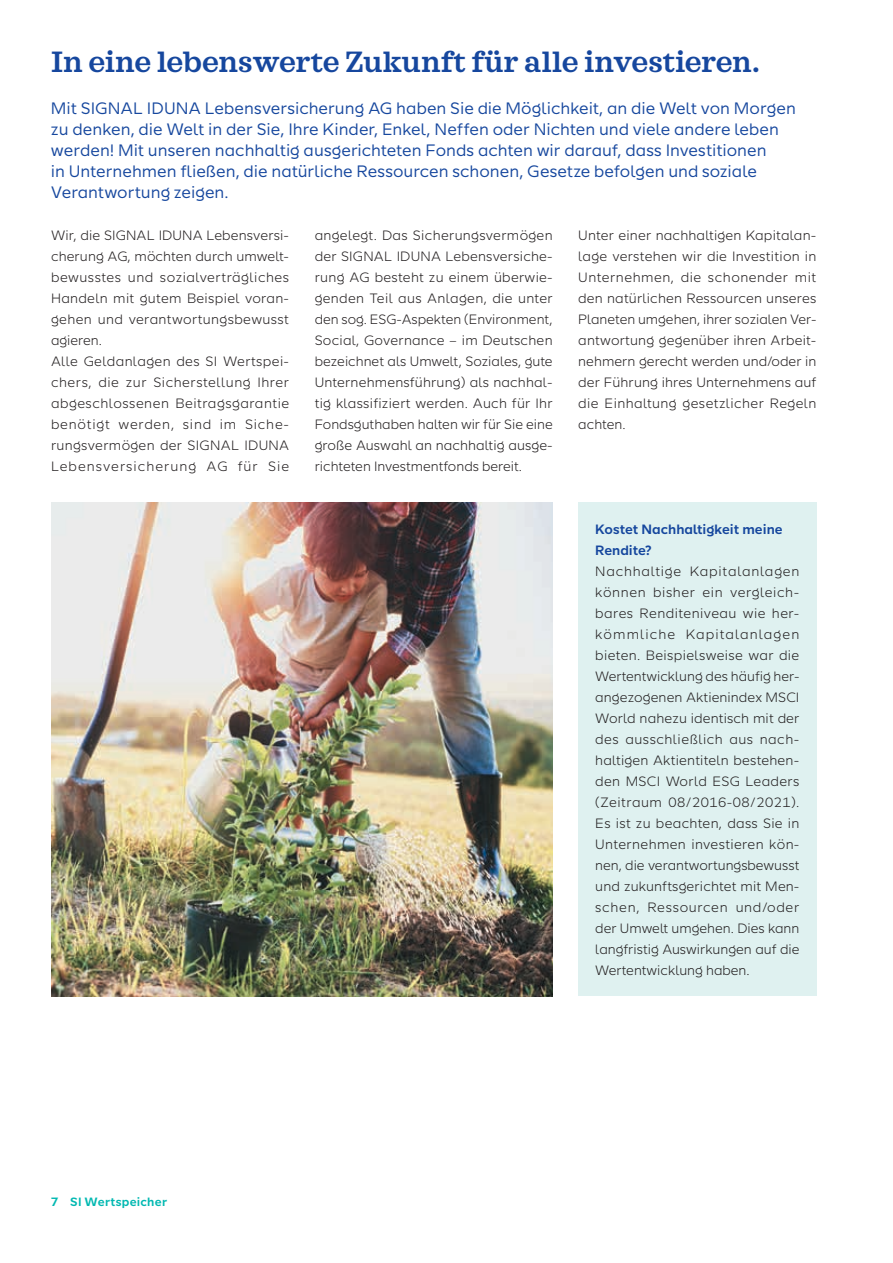
<style>
.page{position:relative;width:893px;height:1263px;background:#fff}
.page>*{position:absolute;margin:0;border:0;box-sizing:border-box;transform-origin:0 0}
.t1{font:600 30px "SI Serif";color:#16479e}
.t2{font:16.5px/21px "SI Sans";color:#16479e}
.t3{font:300 13.5px/21px "SI Sans";letter-spacing:.025em;color:#231f20;text-align:justify}
.t4{font:600 13.5px/21px "SI Sans";color:#16479e}
.t5{font:600 12px "SI Sans";letter-spacing:.02em;color:#00b8b1}
</style>
<div class="page">
<img style="left:51px;top:503px;width:502px;height:493px">
<div style="left:578px;top:503px;width:238px;height:493px;background:#dff1f0"></div>
<h1 class="t1" style="left:51px;top:44px;width:710px">In eine lebenswerte Zukunft für alle investieren.</h1>
<p class="t2" style="left:51px;top:97px;width:746px">Mit SIGNAL IDUNA Lebensversicherung AG haben Sie die Möglichkeit, an die Welt von Morgen zu denken, die Welt in der Sie, Ihre Kinder, Enkel, Neffen oder Nichten und viele andere leben werden! Mit unseren nachhaltig ausgerichteten Fonds achten wir darauf, dass Investitionen<br>in Unternehmen fließen, die natürliche Ressourcen schonen, Gesetze befolgen und soziale Verantwortung zeigen.</p>
<p class="t3" style="left:51px;top:224px;width:240px;text-align:left">Wir, die SIGNAL IDUNA Lebensversi&shy;cherung AG, möchten durch umwelt&shy;bewusstes und sozialverträgliches<br>Handeln mit gutem Beispiel voran&shy;gehen und verantwortungsbewusst agieren.<br>Alle Geldanlagen des SI Wertspei&shy;chers, die zur Sicherstellung Ihrer abgeschlossenen Beitragsgarantie benötigt werden, sind im Siche&shy;rungsvermögen der SIGNAL IDUNA<br>Lebensversicherung AG für Sie</p>
<p class="t3" style="left:315px;top:224px;width:240px">angelegt. Das Sicherungsvermögen der SIGNAL IDUNA Lebensversiche&shy;rung AG besteht zu einem überwie&shy;genden Teil aus Anlagen, die unter den sog. ESG-Aspekten (Environment, Social, Governance – im Deutschen bezeichnet als Umwelt, Soziales, gute Unternehmensführung) als nachhal&shy;tig klassifiziert werden. Auch für Ihr Fondsguthaben halten wir für Sie eine große Auswahl an nachhaltig ausge&shy;richteten Investmentfonds bereit.</p>
<p class="t3" style="left:578px;top:224px;width:240px">Unter einer nachhaltigen Kapitalan&shy;lage verstehen wir die Investition in Unternehmen, die schonender mit den natürlichen Ressourcen unseres Planeten umgehen, ihrer sozialen Ver&shy;antwortung gegenüber ihren Arbeit&shy;nehmern gerecht werden und/oder in der Führung ihres Unternehmens auf die Einhaltung gesetzlicher Regeln achten.</p>
<p class="t5" style="left:51px;top:1193px;width:118px">7 SI Wertspeicher</p>
<p class="t4" style="left:595px;top:518px;width:189px">Kostet Nachhaltigkeit meine<br>Rendite?</p>
<p class="t3" style="left:595px;top:560px;width:206px">Nachhaltige Kapitalanlagen können bisher ein vergleich&shy;bares Renditeniveau wie her&shy;kömmliche Kapitalanlagen bieten. Beispielsweise war die Wertentwicklung des häufig her&shy;angezogenen Aktienindex MSCI World nahezu identisch mit der des ausschließlich aus nach&shy;haltigen Aktientiteln bestehen&shy;den MSCI World ESG Leaders (Zeitraum 08/2016-08/2021).<br>Es ist zu beachten, dass Sie in Unternehmen investieren kön&shy;nen, die verantwortungsbewusst und zukunftsgerichtet mit Men&shy;schen, Ressourcen und/oder der Umwelt umgehen. Dies kann langfristig Auswirkungen auf die Wertentwicklung haben.</p>
</div>
